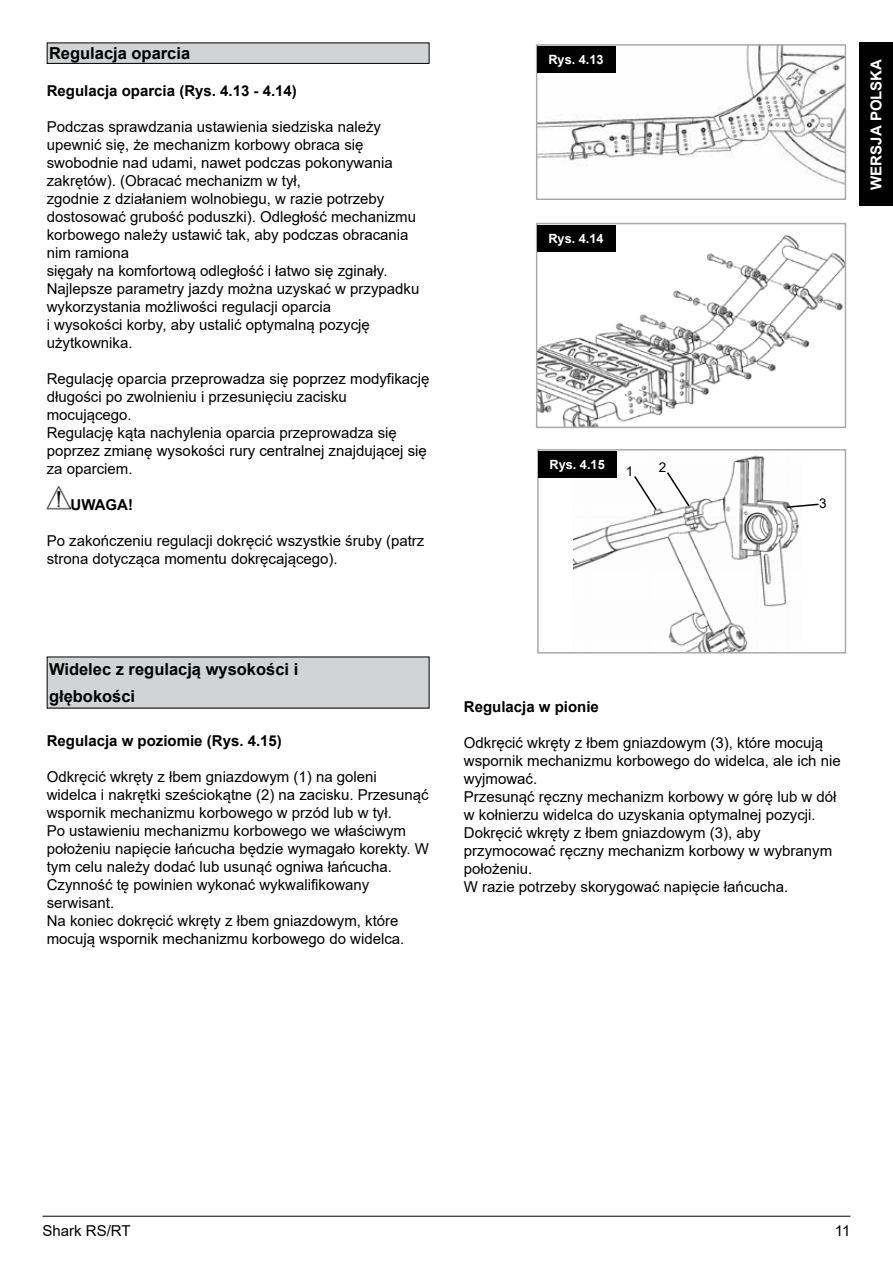
<style>
.page{position:relative;width:893px;height:1263px;background:#fff}
.page>*{position:absolute;margin:0;border:0;box-sizing:border-box;transform-origin:0 0}
.t1{font:700 16.5px/26.5px "Arial";color:#000}
.t2{font:15px/18px "Arial";color:#000}
.t3{font:700 15px "Arial";color:#000}
.t4{font:700 15px "Arial";color:#fff}
.t5{font:13.5px "Arial";color:#000}
.t6{font:700 12.75px "Arial";color:#fff}
</style>
<div class="page">
<div style="left:859px;top:43px;width:34px;height:163px;background:#000"></div>
<hr style="left:43px;top:1216px;width:807px;height:1px;background:#000">
<div style="left:47px;top:43px;width:382px;height:20px;background:#d1d3d4"></div>
<div style="left:47px;top:43px;width:382px;height:21px;border:1px solid #000"></div>
<img style="left:47px;top:485px;width:24px;height:25px">
<div style="left:47px;top:657px;width:382px;height:51px;background:#d1d3d4"></div>
<img style="left:539px;top:47px;width:304px;height:138px">
<div style="left:536px;top:44px;width:310px;height:156px;border:2px solid #a7a9ac"></div>
<div style="left:537px;top:46px;width:78px;height:27px;background:#000"></div>
<img style="left:539px;top:226px;width:304px;height:199px">
<div style="left:536px;top:223px;width:310px;height:205px;border:2px solid #a7a9ac"></div>
<div style="left:537px;top:225px;width:78px;height:26px;background:#000"></div>
<img style="left:573px;top:452px;width:226px;height:198px">
<div style="left:537px;top:449px;width:309px;height:204px;border:2px solid #a7a9ac"></div>
<div style="left:538px;top:451px;width:78px;height:26px;background:#000"></div>
<svg style="left:633px;top:474px;width:25px;height:38px"></svg>
<svg style="left:665px;top:471px;width:26px;height:37px"></svg>
<svg style="left:785px;top:503px;width:34px;height:6px"></svg>
<p class="t1" style="left:49px;top:40px;width:143px">Regulacja oparcia</p>
<p class="t3" style="left:47px;top:80px;width:252px">Regulacja oparcia (Rys. 4.13 - 4.14)</p>
<p class="t2" style="left:47px;top:118px;width:374px">Podczas sprawdzania ustawienia siedziska należy upewnić się, że mechanizm korbowy obraca się swobodnie nad udami, nawet podczas pokonywania zakrętów). (Obracać mechanizm w tył,<br>zgodnie z działaniem wolnobiegu, w razie potrzeby dostosować grubość poduszki). Odległość mechanizmu korbowego należy ustawić tak, aby podczas obracania nim ramiona<br>sięgały na komfortową odległość i łatwo się zginały.<br>Najlepsze parametry jazdy można uzyskać w przypadku wykorzystania możliwości regulacji oparcia<br>i wysokości korby, aby ustalić optymalną pozycję użytkownika.</p>
<p class="t2" style="left:47px;top:370px;width:384px">Regulację oparcia przeprowadza się poprzez modyfikację długości po zwolnieniu i przesunięciu zacisku mocującego.<br>Regulację kąta nachylenia oparcia przeprowadza się poprzez zmianę wysokości rury centralnej znajdującej się za oparciem.</p>
<p class="t3" style="left:71px;top:494px;width:64px">UWAGA!</p>
<p class="t2" style="left:47px;top:532px;width:379px">Po zakończeniu regulacji dokręcić wszystkie śruby (patrz strona dotycząca momentu dokręcającego).</p>
<p class="t6" style="left:548px;top:51px;width:57px">Rys. 4.13</p>
<p class="t6" style="left:548px;top:229px;width:57px">Rys. 4.14</p>
<p class="t6" style="left:549px;top:455px;width:57px">Rys. 4.15</p>
<p class="t5" style="left:626px;top:462px;width:9px">1</p>
<p class="t5" style="left:659px;top:458px;width:9px">2</p>
<p class="t4" style="left:866px;top:190px;width:132px;rotate:-90deg">WERSJA POLSKA</p>
<p class="t5" style="left:819px;top:494px;width:9px">3</p>
<p class="t1" style="left:49px;top:656px;width:251px">Widelec z regulacją wysokości i głębokości</p>
<p class="t3" style="left:47px;top:730px;width:237px">Regulacja w poziomie (Rys. 4.15)</p>
<p class="t2" style="left:47px;top:768px;width:384px">Odkręcić wkręty z łbem gniazdowym (1) na goleni widelca i nakrętki sześciokątne (2) na zacisku. Przesunąć wspornik mechanizmu korbowego w przód lub w tył.<br>Po ustawieniu mechanizmu korbowego we właściwym położeniu napięcie łańcucha będzie wymagało korekty. W tym celu należy dodać lub usunąć ogniwa łańcucha.<br>Czynność tę powinien wykonać wykwalifikowany serwisant.<br>Na koniec dokręcić wkręty z łbem gniazdowym, które mocują wspornik mechanizmu korbowego do widelca.</p>
<p class="t3" style="left:464px;top:696px;width:137px">Regulacja w pionie</p>
<p class="t2" style="left:464px;top:733px;width:378px">Odkręcić wkręty z łbem gniazdowym (3), które mocują wspornik mechanizmu korbowego do widelca, ale ich nie wyjmować.<br>Przesunąć ręczny mechanizm korbowy w górę lub w dół w kołnierzu widelca do uzyskania optymalnej pozycji.<br>Dokręcić wkręty z łbem gniazdowym (3), aby przymocować ręczny mechanizm korbowy w wybranym położeniu.<br>W razie potrzeby skorygować napięcie łańcucha.</p>
<p class="t2" style="left:43px;top:1221px;width:90px">Shark RS/RT</p>
<p class="t2" style="left:835px;top:1221px;width:17px">11</p>
</div>
